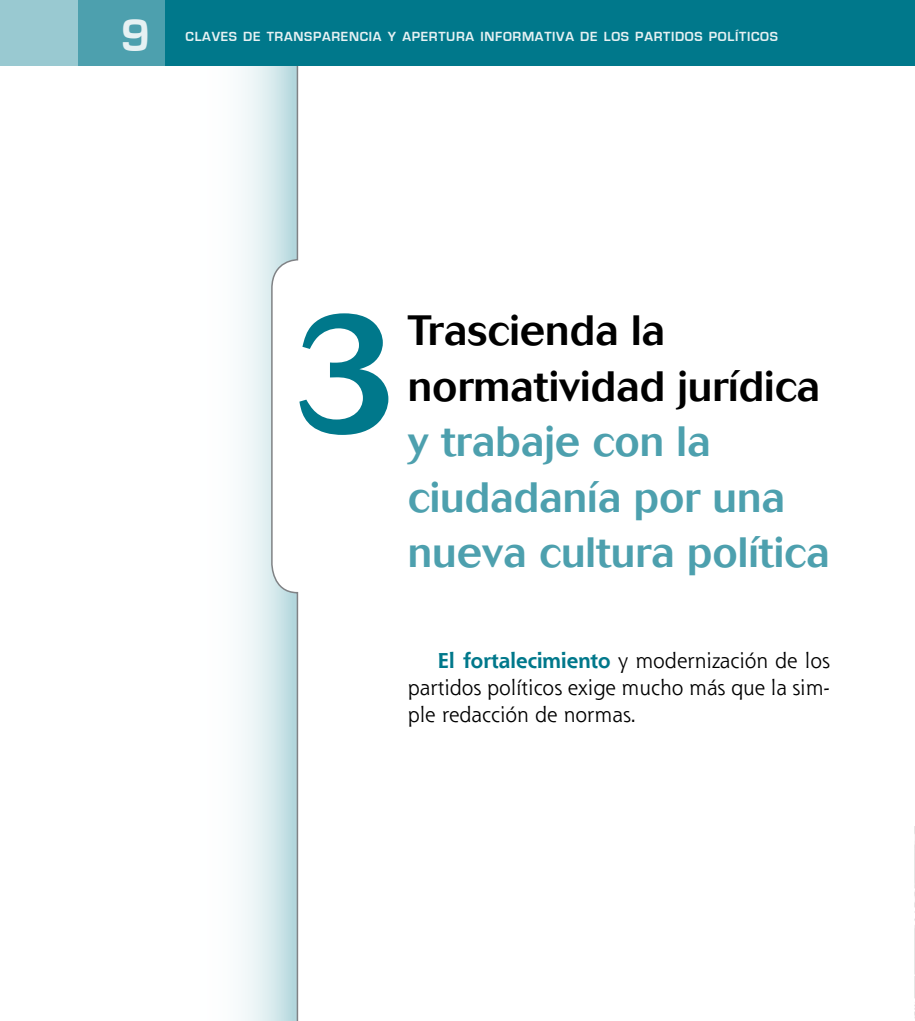
<style>
.page{position:relative;width:915px;height:1021px;background:#fff}
.page>*{position:absolute;margin:0;border:0;box-sizing:border-box;transform-origin:0 0}
.t1{font:500 168.75px "Cosmos";color:#00788b}
.t2{font:700 47.25px "Eurostile";color:#e6f1f3}
.t3{font:500 42px/55.5px "Cosmos";color:#4da0ae}
.t4{font:500 42px/55.5px "Cosmos";color:#000}
.t5{font:21px/27px "Shannon";color:#000;text-align:justify}
.t6{font:700 13.65px "Eurostile";letter-spacing:.05em;color:#e6f1f3}
.s1{font-weight:700;color:#00788b}
</style>
<div class="page">
<svg style="left:242px;top:66px;width:28px;height:954px"></svg>
<svg style="left:270px;top:66px;width:29px;height:954px"></svg>
<div style="left:28px;top:0;width:886px;height:66px;background:#00788b"></div>
<div style="left:49px;top:0;width:115px;height:66px;background:#4da0ae"></div>
<div style="left:0;top:0;width:77px;height:66px;background:#99c9d1"></div>
<img style="left:914px;top:826px;width:1px;height:192px">
<h2 class="t2" style="left:121px;top:9px;width:31px">9</h2>
<p class="t6" style="left:185px;top:29px;width:593px">CLAVES DE TRANSPARENCIA Y APERTURA INFORMATIVA DE LOS PARTIDOS POLÍTICOS</p>
<h1 class="t1" style="left:291px;top:276px;width:111px">3</h1>
<h3 class="t4" style="left:407px;top:303px;width:414px">Trascienda la normatividad jurídica</h3>
<h3 class="t3" style="left:407px;top:414px;width:423px">y trabaje con la ciudadanía por una nueva cultura política</h3>
<p class="t5" style="left:407px;top:646px;width:423px;text-indent:30px"><span class="s1">El fortalecimiento</span> y modernización de los partidos políticos exige mucho más que la sim&shy;ple redacción de normas.</p>
</div>
